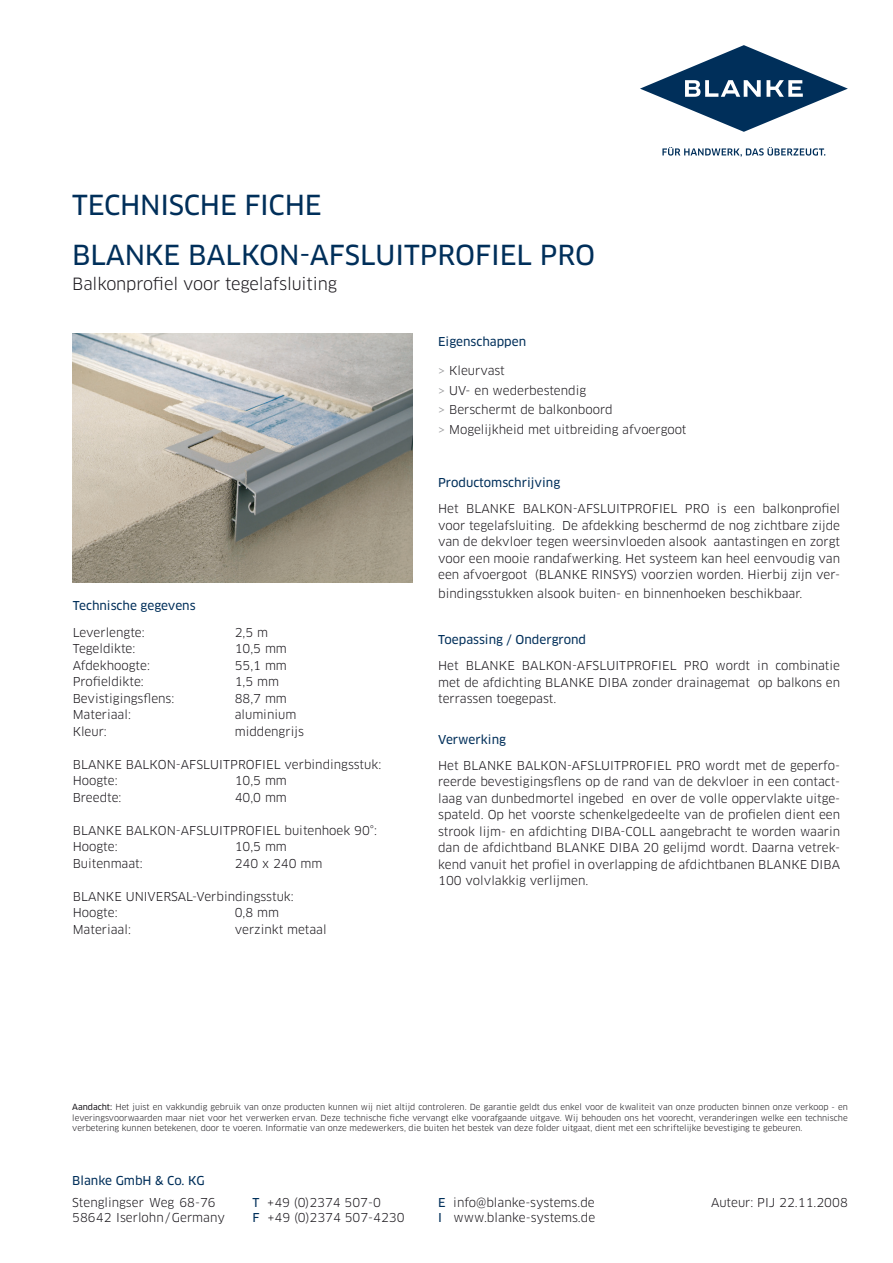
<style>
.page{position:relative;width:893px;height:1263px;background:#fff}
.page>*{position:absolute;margin:0;border:0;box-sizing:border-box;transform-origin:0 0}
.t1{font:27px "Clan OT News";letter-spacing:-.01em;color:#002f5a}
.t2{font:16.5px "Clan OT";letter-spacing:-.01em;color:#1a171c}
.fliess{font:12px/16.5px "Clan OT";color:#1a171c;text-align:justify}
.ueber{font:12px "Clan OT News";color:#002f5a}
.fliess-2{font:8.25px/10.5px "Clan OT";color:#1a171c;text-align:justify}
.s1{color:#929395}
.s2{font-family:"Clan OT News"}
.s3{font-family:"Clan OT News";color:#002f5a}
</style>
<div class="page">
<svg style="left:662px;top:147px;width:163px;height:10px"></svg>
<svg style="left:640px;top:45px;width:208px;height:87px"></svg>
<img style="left:73px;top:333px;width:340px;height:249px">
<p class="t1" style="left:72px;top:189px;width:251px">TECHNISCHE FICHE</p>
<p class="t1" style="left:72px;top:239px;width:524px">BLANKE BALKON-AFSLUITPROFIEL PRO</p>
<p class="t2" style="left:72px;top:274px;width:266px">Balkonprofiel voor tegelafsluiting</p>
<p class="ueber" style="left:73px;top:599px;width:124px">Technische gegevens</p>
<p class="fliess" style="left:73px;top:624px;width:74px">Leverlengte:</p>
<p class="fliess" style="left:235px;top:624px;width:35px">2,5 m</p>
<p class="fliess" style="left:73px;top:640px;width:64px">Tegeldikte:</p>
<p class="fliess" style="left:235px;top:640px;width:54px">10,5 mm</p>
<p class="fliess" style="left:73px;top:657px;width:79px">Afdekhoogte:</p>
<p class="fliess" style="left:235px;top:657px;width:54px">55,1 mm</p>
<p class="fliess" style="left:73px;top:673px;width:73px">Profieldikte:</p>
<p class="fliess" style="left:235px;top:673px;width:46px">1,5 mm</p>
<p class="fliess" style="left:73px;top:690px;width:103px">Bevistigingsflens:</p>
<p class="fliess" style="left:235px;top:690px;width:54px">88,7 mm</p>
<p class="fliess" style="left:73px;top:706px;width:60px">Materiaal:</p>
<p class="fliess" style="left:235px;top:706px;width:63px">aluminium</p>
<p class="fliess" style="left:73px;top:723px;width:36px">Kleur:</p>
<p class="fliess" style="left:235px;top:723px;width:71px">middengrijs</p>
<p class="fliess" style="left:73px;top:756px;width:310px">BLANKE BALKON-AFSLUITPROFIEL verbindingsstuk:</p>
<p class="fliess" style="left:73px;top:772px;width:46px">Hoogte:</p>
<p class="fliess" style="left:235px;top:772px;width:54px">10,5 mm</p>
<p class="fliess" style="left:73px;top:789px;width:50px">Breedte:</p>
<p class="fliess" style="left:235px;top:789px;width:54px">40,0 mm</p>
<p class="fliess" style="left:73px;top:822px;width:306px">BLANKE BALKON-AFSLUITPROFIEL buitenhoek 90°:</p>
<p class="fliess" style="left:73px;top:838px;width:46px">Hoogte:</p>
<p class="fliess" style="left:235px;top:838px;width:54px">10,5 mm</p>
<p class="fliess" style="left:73px;top:855px;width:72px">Buitenmaat:</p>
<p class="fliess" style="left:235px;top:855px;width:89px">240 x 240 mm</p>
<p class="fliess" style="left:73px;top:888px;width:222px">BLANKE UNIVERSAL-Verbindingsstuk:</p>
<p class="fliess" style="left:73px;top:904px;width:46px">Hoogte:</p>
<p class="fliess" style="left:235px;top:904px;width:46px">0,8 mm</p>
<p class="fliess" style="left:73px;top:921px;width:60px">Materiaal:</p>
<p class="fliess" style="left:235px;top:921px;width:93px">verzinkt metaal</p>
<p class="ueber" style="left:438px;top:335px;width:90px">Eigenschappen</p>
<p class="fliess" style="left:438px;top:363px;width:68px"><span class="s1">&gt;</span> Kleurvast</p>
<p class="fliess" style="left:438px;top:382px;width:150px"><span class="s1">&gt;</span> UV- en wederbestendig</p>
<p class="fliess" style="left:438px;top:402px;width:176px"><span class="s1">&gt;</span> Berschermt de balkonboord</p>
<p class="fliess" style="left:438px;top:421px;width:250px"><span class="s1">&gt;</span> Mogelijkheid met uitbreiding afvoergoot</p>
<p class="ueber" style="left:438px;top:476px;width:124px">Productomschrijving</p>
<p class="fliess" style="left:438px;top:501px;width:404px">Het BLANKE BALKON-AFSLUITPROFIEL PRO is een balkonprofiel voor tegelafsluiting. De afdekking beschermd de nog zichtbare zijde van de dekvloer tegen weersinvloeden alsook aantastingen en zorgt voor een mooie randafwerking. Het systeem kan heel eenvoudig van een afvoergoot (BLANKE RINSYS) voorzien worden. Hierbij zijn ver-</p>
<p class="fliess" style="left:438px;top:585px;width:366px">bindingsstukken alsook buiten- en binnenhoeken beschikbaar.</p>
<p class="ueber" style="left:438px;top:632px;width:149px">Toepassing / Ondergrond</p>
<p class="fliess" style="left:438px;top:657px;width:404px">Het BLANKE BALKON-AFSLUITPROFIEL PRO wordt in combinatie met de afdichting BLANKE DIBA zonder drainagemat op balkons en terrassen toegepast.</p>
<p class="ueber" style="left:438px;top:732px;width:69px">Verwerking</p>
<p class="fliess" style="left:438px;top:757px;width:404px">Het BLANKE BALKON-AFSLUITPROFIEL PRO wordt met de geperfo&shy;reerde bevestigingsflens op de rand van de dekvloer in een contact&shy;laag van dunbedmortel ingebed en over de volle oppervlakte uitge&shy;spateld. Op het voorste schenkelgedeelte van de profielen dient een strook lijm- en afdichting DIBA-COLL aangebracht te worden waarin dan de afdichtband BLANKE DIBA 20 gelijmd wordt. Daarna vetrek&shy;kend vanuit het profiel in overlapping de afdichtbanen BLANKE DIBA 100 volvlakkig verlijmen.</p>
<p class="fliess-2" style="left:72px;top:1102px;width:777px"><span class="s2">Aandacht:</span> Het juist en vakkundig gebruik van onze producten kunnen wij niet altijd controleren. De garantie geldt dus enkel voor de kwaliteit van onze producten binnen onze verkoop - en leveringsvoorwaarden maar niet voor het verwerken ervan. Deze technische fiche vervangt elke voorafgaande uitgave. Wij behouden ons het voorecht, veranderingen welke een technische verbetering kunnen betekenen, door te voeren. Informatie van onze medewerkers, die buiten het bestek van deze folder uitgaat, dient met een schriftelijke bevestiging te gebeuren.</p>
<p class="ueber" style="left:72px;top:1173px;width:134px">Blanke GmbH &amp; Co. KG</p>
<p class="fliess" style="left:72px;top:1194px;width:145px">Stenglingser Weg 68-76</p>
<p class="fliess" style="left:72px;top:1210px;width:154px">58642 Iserlohn/Germany</p>
<p class="fliess" style="left:253px;top:1194px;width:130px"><span class="s3">T</span> +49 (0)2374 507-0</p>
<p class="fliess" style="left:711px;top:1194px;width:138px">Auteur: PIJ 22.11.2008</p>
<p class="fliess" style="left:253px;top:1210px;width:154px"><span class="s3">F</span> +49 (0)2374 507-4230</p>
<p class="fliess" style="left:438px;top:1194px;width:158px"><span class="s3">E</span> info@blanke-systems.de</p>
<p class="fliess" style="left:438px;top:1210px;width:159px"><span class="s3">I</span> www.blanke-systems.de</p>
</div>
